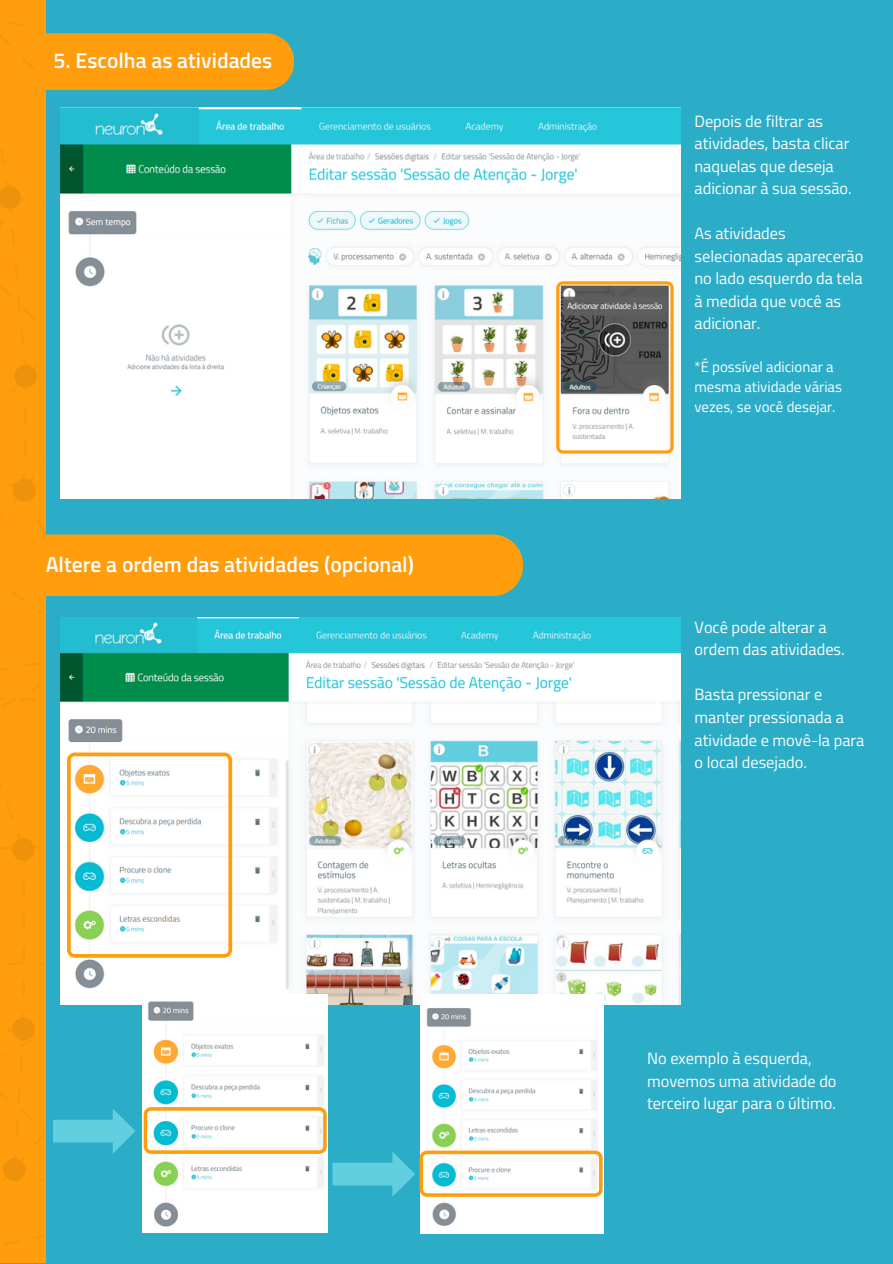
<style>
.page{position:relative;width:893px;height:1264px;background:#fff}
.page>*{position:absolute;margin:0;border:0;box-sizing:border-box;transform-origin:0 0}
.t1{font:600 21.6px "Titillium Web";color:#fdfdfe}
.t2{font:16.35px/22.5px "Titillium Web";color:#fdfdfe}
.t3{font:14.85px/20.2px "Titillium Web";color:#fdfdfe}
</style>
<div class="page">
<div style="left:0;top:0;width:892px;height:1263px;background:#2badc8"></div>
<div style="left:16px;top:33px;width:278px;height:57px;background:#ff9d0d;border-radius:28px"></div>
<div style="left:0;top:0;width:46px;height:1262px;background:#ff9d0d"></div>
<hr style="left:22px;top:946px;width:3px;height:17px;background:#f7980c">
<hr style="left:22px;top:914px;width:3px;height:16px;background:#f7980c">
<hr style="left:22px;top:881px;width:3px;height:16px;background:#f7980c">
<svg style="left:0;top:1018px;width:43px;height:245px"></svg>
<svg style="left:0;top:186px;width:37px;height:675px"></svg>
<div style="left:16px;top:534px;width:507px;height:62px;background:#ff9d0d;border-radius:31px"></div>
<img style="left:60px;top:107px;width:620px;height:392px">
<svg style="left:556px;top:281px;width:117px;height:172px;background:#9d968a"></svg>
<svg style="left:53px;top:1109px;width:82px;height:44px"></svg>
<img style="left:60px;top:617px;width:620px;height:387px">
<svg style="left:67px;top:752px;width:165px;height:212px;background:#f0f0e2"></svg>
<img style="left:143px;top:994px;width:184px;height:238px">
<img style="left:420px;top:994px;width:183px;height:238px">
<svg style="left:144px;top:1107px;width:458px;height:89px"></svg>
<h1 class="t1" style="left:53px;top:44px;width:220px">5. Escolha as atividades</h1>
<p class="t1" style="left:46px;top:548px;width:370px">Altere a ordem das atividades (opcional)</p>
<p class="t2" style="left:694px;top:109px;width:159px">Depois de filtrar as atividades, basta clicar naquelas que deseja adicionar à sua sessão.</p>
<p class="t2" style="left:694px;top:222px;width:170px">As atividades selecionadas aparecerão no lado esquerdo da tela à medida que você as adicionar.</p>
<p class="t3" style="left:694px;top:356px;width:149px">*É possível adicionar a mesma atividade várias vezes, se você desejar.</p>
<p class="t2" style="left:694px;top:615px;width:152px">Você pode alterar a ordem das atividades.</p>
<p class="t2" style="left:694px;top:683px;width:171px">Basta pressionar e manter pressionada a atividade e movê-la para o local desejado.</p>
<p class="t2" style="left:647px;top:1046px;width:191px">No exemplo à esquerda, movemos uma atividade do terceiro lugar para o último.</p>
</div>
